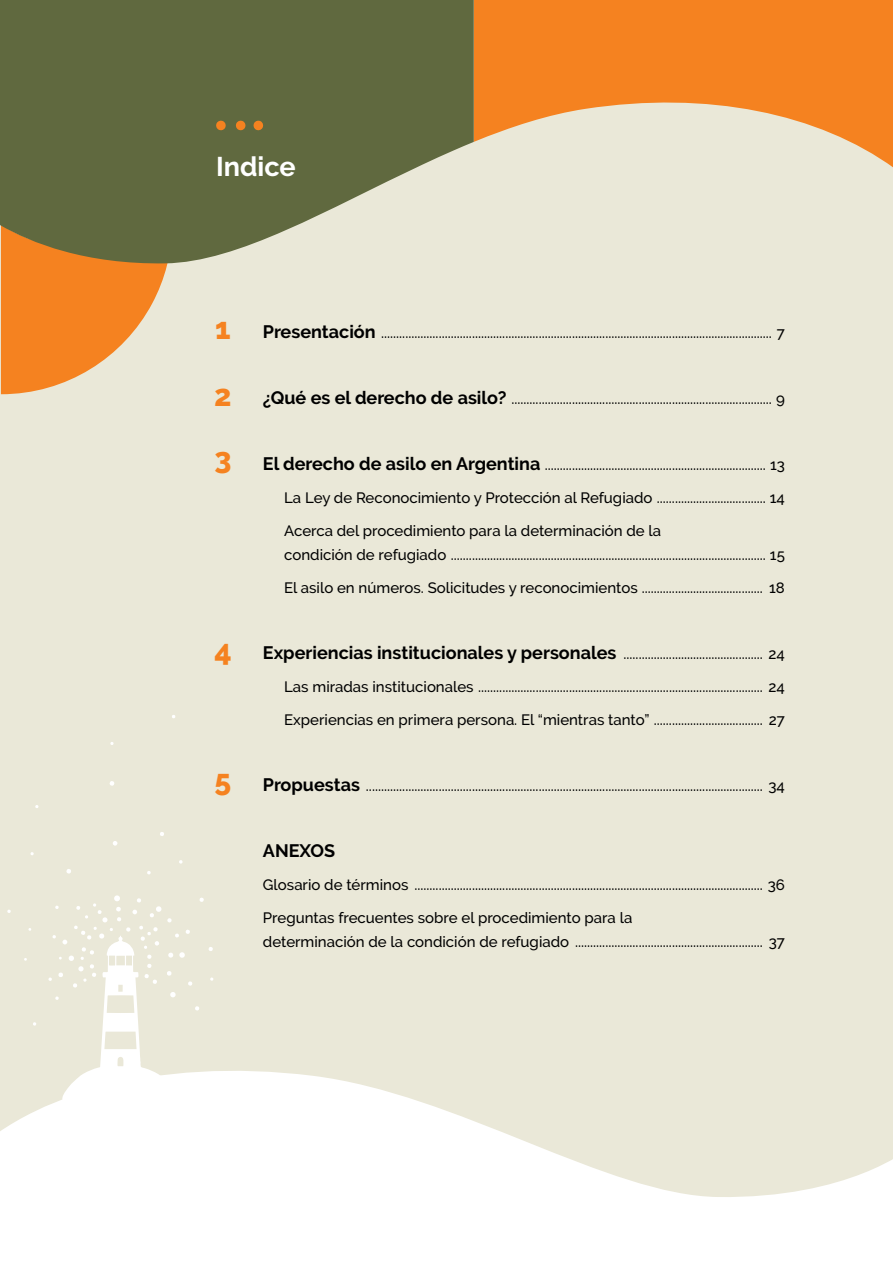
<style>
.page{position:relative;width:893px;height:1263px;background:#fff}
.page>*{position:absolute;margin:0;border:0;box-sizing:border-box;transform-origin:0 0}
.t1{font:800 30px/63px "Raleway";color:#f58220}
.t2{font:700 27px "Raleway";color:#fff}
.t3{font:700 18px "Raleway";color:#000}
.t4{font:500 15px/24px "Raleway";color:#000}
.s1{font-weight:700;font-size:18px}
</style>
<div class="page">
<div style="left:0;top:91px;width:893px;height:1108px;background:#eae8d8"></div>
<svg style="left:1px;top:265px;width:166px;height:129px"></svg>
<svg style="left:474px;top:0;width:419px;height:168px;fill:#f58220"></svg>
<svg style="left:0;top:0;width:474px;height:265px;background:#747a52"></svg>
<svg style="left:215px;top:120px;width:11px;height:11px"></svg>
<svg style="left:235px;top:120px;width:11px;height:11px"></svg>
<svg style="left:253px;top:120px;width:11px;height:11px"></svg>
<svg style="left:147px;top:871px;width:4px;height:4px"></svg>
<svg style="left:109px;top:781px;width:6px;height:5px"></svg>
<svg style="left:66px;top:869px;width:5px;height:5px"></svg>
<svg style="left:113px;top:841px;width:5px;height:5px"></svg>
<svg style="left:179px;top:860px;width:4px;height:4px"></svg>
<svg style="left:48px;top:895px;width:166px;height:161px"></svg>
<svg style="left:160px;top:832px;width:4px;height:4px"></svg>
<svg style="left:0;top:1056px;width:893px;height:143px;fill:#fff"></svg>
<h2 class="t2" style="left:216px;top:151px;width:81px">Indice</h2>
<h1 class="t1" style="left:215px;top:297px;width:17px">1</h1>
<p class="t4" style="left:263px;top:320px;width:523px"><span class="s1">Presentación</span> ................................................................................................................................. 7</p>
<h1 class="t1" style="left:214px;top:364px;width:19px">2<br>3</h1>
<p class="t4" style="left:263px;top:386px;width:523px"><span class="s1">¿Qué es el derecho de asilo?</span> ...................................................................................... 9</p>
<p class="t4" style="left:263px;top:452px;width:523px"><span class="s1">El derecho de asilo en Argentina</span> ......................................................................... 13</p>
<p class="t4" style="left:284px;top:485px;width:502px">La Ley de Reconocimiento y Protección al Refugiado .................................... 14</p>
<p class="t4" style="left:284px;top:518px;width:502px">Acerca del procedimiento para la determinación de la<br>condición de refugiado ........................................................................................................ 15</p>
<p class="t4" style="left:284px;top:575px;width:502px">El asilo en números. Solicitudes y reconocimientos ........................................ 18</p>
<h1 class="t1" style="left:214px;top:619px;width:19px">4</h1>
<p class="t4" style="left:263px;top:641px;width:524px"><span class="s1">Experiencias institucionales y personales</span> .............................................. 24</p>
<p class="t4" style="left:284px;top:674px;width:502px">Las miradas institucionales .............................................................................................. 24</p>
<p class="t4" style="left:284px;top:707px;width:502px">Experiencias en primera persona. El “mientras tanto” .................................... 27</p>
<h1 class="t1" style="left:215px;top:749px;width:18px">5</h1>
<p class="t4" style="left:263px;top:773px;width:524px"><span class="s1">Propuestas</span> ................................................................................................................................... 34</p>
<p class="t3" style="left:263px;top:840px;width:74px">ANEXOS</p>
<p class="t4" style="left:263px;top:872px;width:524px">Glosario de términos ................................................................................................................... 36</p>
<p class="t4" style="left:263px;top:905px;width:523px">Preguntas frecuentes sobre el procedimiento para la<br>determinación de la condición de refugiado .............................................................. 37</p>
</div>
